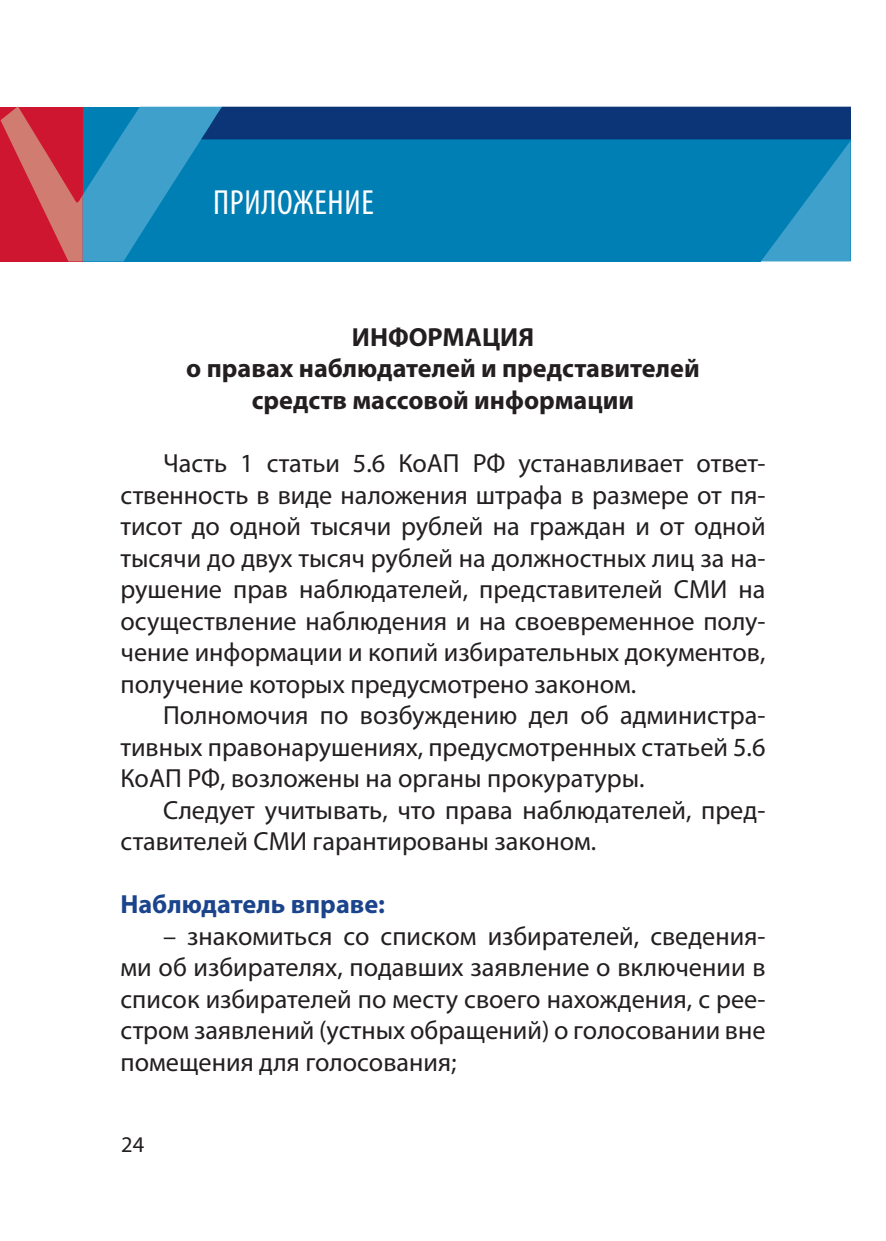
<style>
.page{position:relative;width:886px;height:1241px;background:#fff}
.page>*{position:absolute;margin:0;border:0;box-sizing:border-box;transform-origin:0 0}
.t1{font:condensed 35px "Myriad Pro";letter-spacing:.02em;color:#fff}
.t2{font:26.25px/31.5px "Myriad Pro";color:#231f20;text-align:justify}
.t3{font:700 26.25px/31.5px "Myriad Pro";color:#231f20;text-align:center}
.t4{font:700 26.25px "Myriad Pro";color:#1b448c}
.t5{font:22.5px "Myriad Pro";color:#231f20}
</style>
<div class="page">
<svg style="left:1px;top:106px;width:849px;height:155px;background:#1e71a3"></svg>
<h1 class="t1" style="left:213px;top:181px;width:162px">ПРИЛОЖЕНИЕ</h1>
<p class="t3" style="left:186px;top:320px;width:515px">ИНФОРМАЦИЯ<br>о правах наблюдателей и представителей средств массовой информации</p>
<p class="t2" style="left:120px;top:447px;width:646px;text-indent:43px">Часть 1 статьи 5.6 КоАП РФ устанавливает ответ&shy;ственность в виде наложения штрафа в размере от пя&shy;тисот до одной тысячи рублей на граждан и от одной тысячи до двух тысяч рублей на должностных лиц за на&shy;рушение прав наблюдателей, представителей СМИ на осуществление наблюдения и на своевременное полу&shy;чение информации и копий избирательных документов, получение которых предусмотрено законом.</p>
<p class="t2" style="left:120px;top:699px;width:646px;text-indent:43px">Полномочия по возбуждению дел об администра&shy;тивных правонарушениях, предусмотренных статьей 5.6<br>КоАП РФ, возложены на органы прокуратуры.</p>
<p class="t2" style="left:120px;top:793px;width:646px;text-indent:43px">Следует учитывать, что права наблюдателей, пред&shy;ставителей СМИ гарантированы законом.</p>
<p class="t4" style="left:120px;top:887px;width:266px">Наблюдатель вправе:</p>
<p class="t2" style="left:120px;top:919px;width:646px;text-indent:43px">– знакомиться со списком избирателей, сведения&shy;ми об избирателях, подавших заявление о включении в список избирателей по месту своего нахождения, с рее&shy;стром заявлений (устных обращений) о голосовании вне помещения для голосования;</p>
<p class="t5" style="left:121px;top:1129px;width:25px">24</p>
</div>
